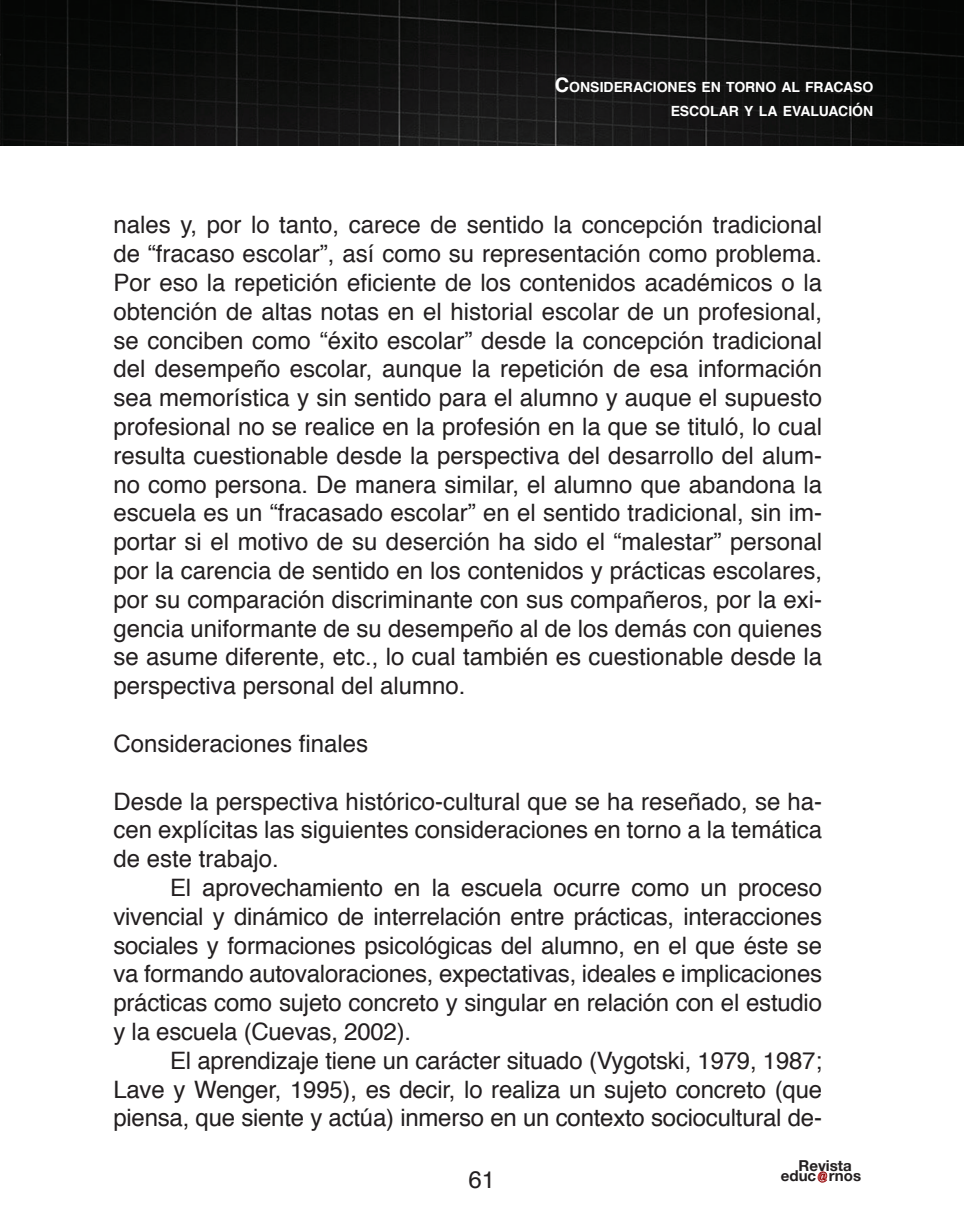
<style>
.page{position:relative;width:964px;height:1219px;background:#fff}
.page>*{position:absolute;margin:0;border:0;box-sizing:border-box;transform-origin:0 0}
.t1{font:24px/28.8px "Helvetica";color:#231f20;text-align:justify}
.t2{font:700 15px "Helvetica Neue";color:#231f20}
.t3{font:700 14px/24px "Helvetica";color:#fff;text-align:right}
.s1{font-size:20px}
</style>
<div class="page">
<img style="left:0;top:0;width:964px;height:146px">
<svg style="left:817px;top:1171px;width:10px;height:12px"></svg>
<img style="left:0;top:0;width:1px;height:144px">
<p class="t3" style="left:555px;top:76px;width:320px"><span class="s1">C</span>ONSIDERACIONES EN TORNO AL FRACASO<br>ESCOLAR Y LA EVALUACIÓN</p>
<p class="t1" style="left:113px;top:211px;width:710px">nales y, por lo tanto, carece de sentido la concepción tradicional de “fracaso escolar”, así como su representación como problema.<br>Por eso la repetición eficiente de los contenidos académicos o la obtención de altas notas en el historial escolar de un profesional, se conciben como “éxito escolar” desde la concepción tradicional del desempeño escolar, aunque la repetición de esa información sea memorística y sin sentido para el alumno y auque el supuesto profesional no se realice en la profesión en la que se tituló, lo cual resulta cuestionable desde la perspectiva del desarrollo del alum&shy;no como persona. De manera similar, el alumno que abandona la escuela es un “fracasado escolar” en el sentido tradicional, sin im&shy;portar si el motivo de su deserción ha sido el “malestar” personal por la carencia de sentido en los contenidos y prácticas escolares, por su comparación discriminante con sus compañeros, por la exi&shy;gencia uniformante de su desempeño al de los demás con quienes se asume diferente, etc., lo cual también es cuestionable desde la perspectiva personal del alumno.</p>
<p class="t1" style="left:113px;top:730px;width:256px">Consideraciones finales</p>
<p class="t1" style="left:113px;top:787px;width:710px">Desde la perspectiva histórico-cultural que se ha reseñado, se ha&shy;cen explícitas las siguientes consideraciones en torno a la temática de este trabajo.</p>
<p class="t1" style="left:113px;top:874px;width:710px;text-indent:57px">El aprovechamiento en la escuela ocurre como un proceso vivencial y dinámico de interrelación entre prácticas, interacciones sociales y formaciones psicológicas del alumno, en el que éste se va formando autovaloraciones, expectativas, ideales e implicaciones prácticas como sujeto concreto y singular en relación con el estudio y la escuela (Cuevas, 2002).</p>
<p class="t1" style="left:113px;top:1047px;width:710px;text-indent:57px">El aprendizaje tiene un carácter situado (Vygotski, 1979, 1987; Lave y Wenger, 1995), es decir, lo realiza un sujeto concreto (que piensa, que siente y actúa) inmerso en un contexto sociocultural de-</p>
<p class="t1" style="left:469px;top:1165px;width:28px">61</p>
<p class="t2" style="left:798px;top:1157px;width:55px">Revista</p>
<p class="t2" style="left:781px;top:1167px;width:82px">educ rnos</p>
</div>
